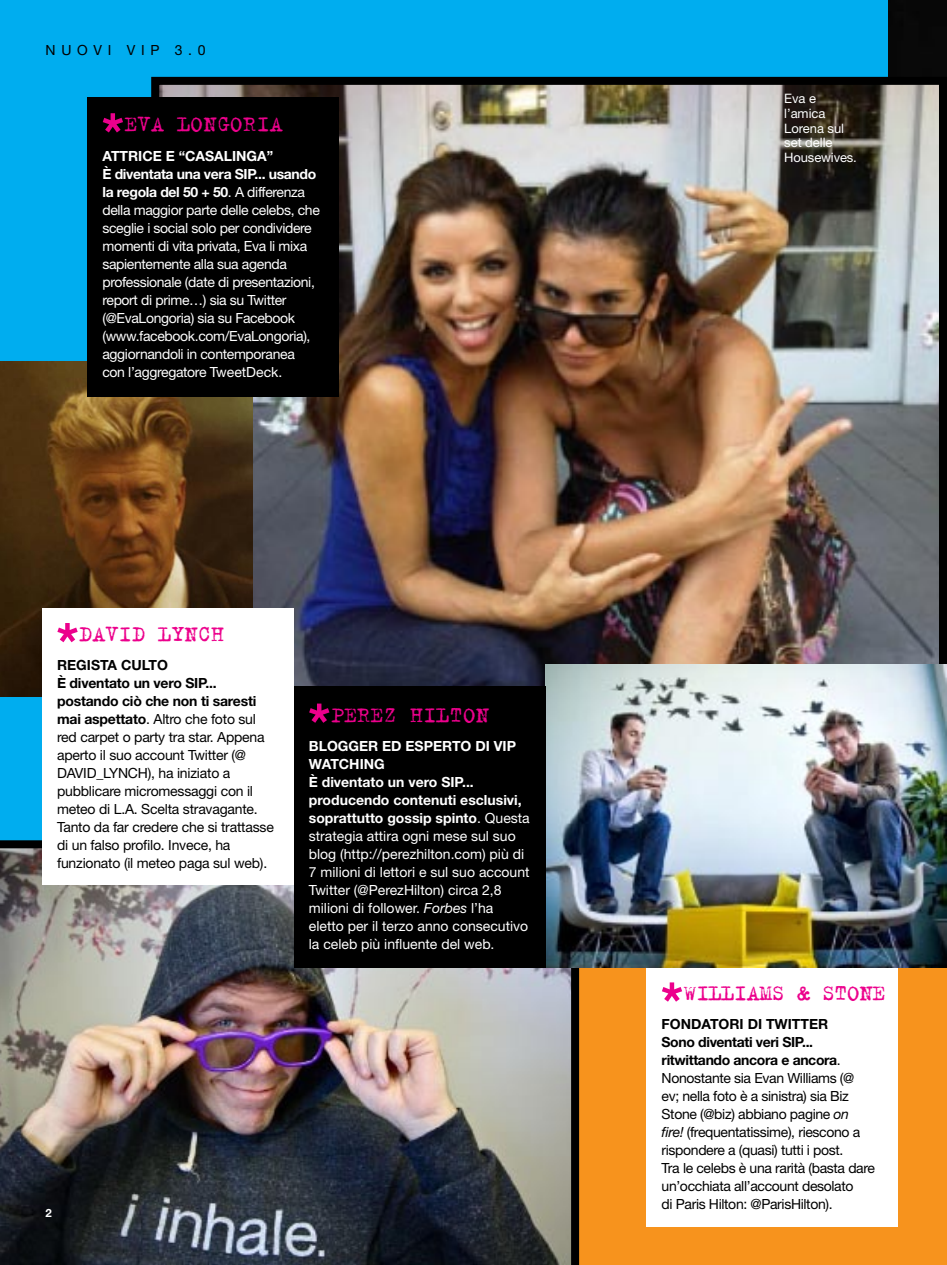
<style>
.page{position:relative;width:947px;height:1265px;background:#fff}
.page>*{position:absolute;margin:0;border:0;box-sizing:border-box;transform-origin:0 0}
.t1{font:700 56px "Helvetica Neue LT Std";color:#ec008c}
.t2{font:24px "Trixie";color:#ec008c}
.t3{font:24px "Trixie";letter-spacing:-.025em;color:#ec008c}
.t4{font:14px/18px "Helvetica Neue LT Std";letter-spacing:-.015em;color:#000}
.t5{font:14px/18px "Helvetica Neue LT Std";letter-spacing:-.025em;color:#fff}
.t6{font:14px/18px "Helvetica Neue LT Std";color:#fff}
.t7{font:700 14px "Helvetica Neue LT Std";color:#fff}
.t8{font:14px "Helvetica Neue LT Std";letter-spacing:.42em;color:#000}
.t9{font:700 14px "Helvetica Neue LT Std";color:#000}
.t10{font:13px/14.6px "Helvetica Neue LT Std";letter-spacing:-.005em;color:#fff}
.s1{font-weight:700}
.s2{font-style:italic}
</style>
<div class="page">
<div style="left:579px;top:967px;width:368px;height:297px;background:#f7931d"></div>
<div style="left:0;top:0;width:947px;height:850px;background:#00adef"></div>
<div style="left:888px;top:0;width:59px;height:77px;background:#080808"></div>
<img style="left:160px;top:86px;width:778px;height:600px">
<div style="left:151px;top:77px;width:796px;height:651px;border:8px solid #000"></div>
<img style="left:0;top:361px;width:252px;height:335px">
<img style="left:0;top:840px;width:579px;height:424px">
<img style="left:545px;top:664px;width:402px;height:303px">
<div style="left:87px;top:97px;width:252px;height:300px;background:#000"></div>
<div style="left:646px;top:967px;width:252px;height:259px;background:#fff"></div>
<div style="left:294px;top:686px;width:251px;height:281px;background:#000"></div>
<div style="left:42px;top:608px;width:252px;height:276px;background:#fff"></div>
<svg style="left:46px;top:1208px;width:5px;height:9px"></svg>
<p class="t8" style="left:45px;top:42px;width:162px">nuovi vip 3.0</p>
<h1 class="t1" style="left:101px;top:99px;width:24px">*</h1>
<h2 class="t2" style="left:124px;top:108px;width:160px">EVA LONGORIA</h2>
<p class="t5" style="left:102px;top:147px;width:219px"><span class="s1">ATTRICE e “CASALINGA”<br>È diventata una vera SIP... usando la regola del 50 + 50</span>. A differenza della maggior parte delle celebs, che sceglie i social solo per condividere momenti di vita privata, Eva li mixa sapientemente alla sua agenda professionale (date di presentazioni, report di prime…) sia su Twitter (@EvaLongoria) sia su Facebook (www.facebook.com/EvaLongoria), aggiornandoli in contemporanea con l’aggregatore TweetDeck.</p>
<h1 class="t1" style="left:56px;top:608px;width:24px">*</h1>
<h2 class="t2" style="left:79px;top:618px;width:147px">DAVID LYNCH</h2>
<p class="t4" style="left:57px;top:656px;width:218px"><span class="s1">REGISTA cultO<br>È diventato un vero SIP... postando ciò che non ti saresti mai aspettato</span>. Altro che foto sul red carpet o party tra star. Appena aperto il suo account Twitter (@<br>DAVI D_LYNCH), ha iniziato a pubblicare micromessaggi con il meteo di L.A. Scelta stravagante.<br>Tanto da far credere che si trattasse di un falso profilo. I nvece, ha funzionato (il meteo paga sul web).</p>
<h1 class="t1" style="left:308px;top:689px;width:24px">*</h1>
<h2 class="t2" style="left:331px;top:698px;width:160px">PEREZ HILTON</h2>
<p class="t7" style="left:309px;top:737px;width:40px">blogger</p>
<p class="t7" style="left:382px;top:737px;width:34px">ED espert</p>
<p class="t7" style="left:460px;top:737px;width:50px">o di vip</p>
<p class="t7" style="left:309px;top:755px;width:23px">watc</p>
<p class="t6" style="left:309px;top:754px;width:222px;text-indent:40px"><span class="s1">hing<br>È diventato un vero SIP... producendo contenuti esclusivi, soprattutto gossip spinto</span>. Questa strategia attira ogni mese sul suo blog (http://perezhilton.com) più di<br>7 milioni di lettori e sul suo account<br>Twitter (@PerezHilton) circa 2,8 milioni di follower. <span class="s2">Forbes</span> l’ha eletto per il terzo anno consecutivo la celeb più influente del web.</p>
<p class="t10" style="left:784px;top:91px;width:74px">Eva e l’amica<br>Lorena sul set delle<br>Housewives.</p>
<h1 class="t1" style="left:660px;top:967px;width:24px">*</h1>
<h2 class="t3" style="left:683px;top:977px;width:203px">WILLIAMS &amp; STONE</h2>
<p class="t9" style="left:661px;top:1015px;width:30px">fondat</p>
<p class="t4" style="left:661px;top:1014px;width:215px;text-indent:57px"><span class="s1">ori di twitter<br>Sono diventati veri SIP... ritwittando ancora e ancora</span>.<br>Nonostante sia Evan Williams (@ ev; nella foto è a sinistra) sia Biz<br>Stone (@biz) abbiano pagine <span class="s2">on<br>fire!</span> (frequentatissime), riescono a rispondere a (quasi) tutti i post.<br>Tra le celebs è una rarità (basta dare un’occhiata all’account desolato<br>di Paris Hilton: @ParisHilton).</p>
</div>
